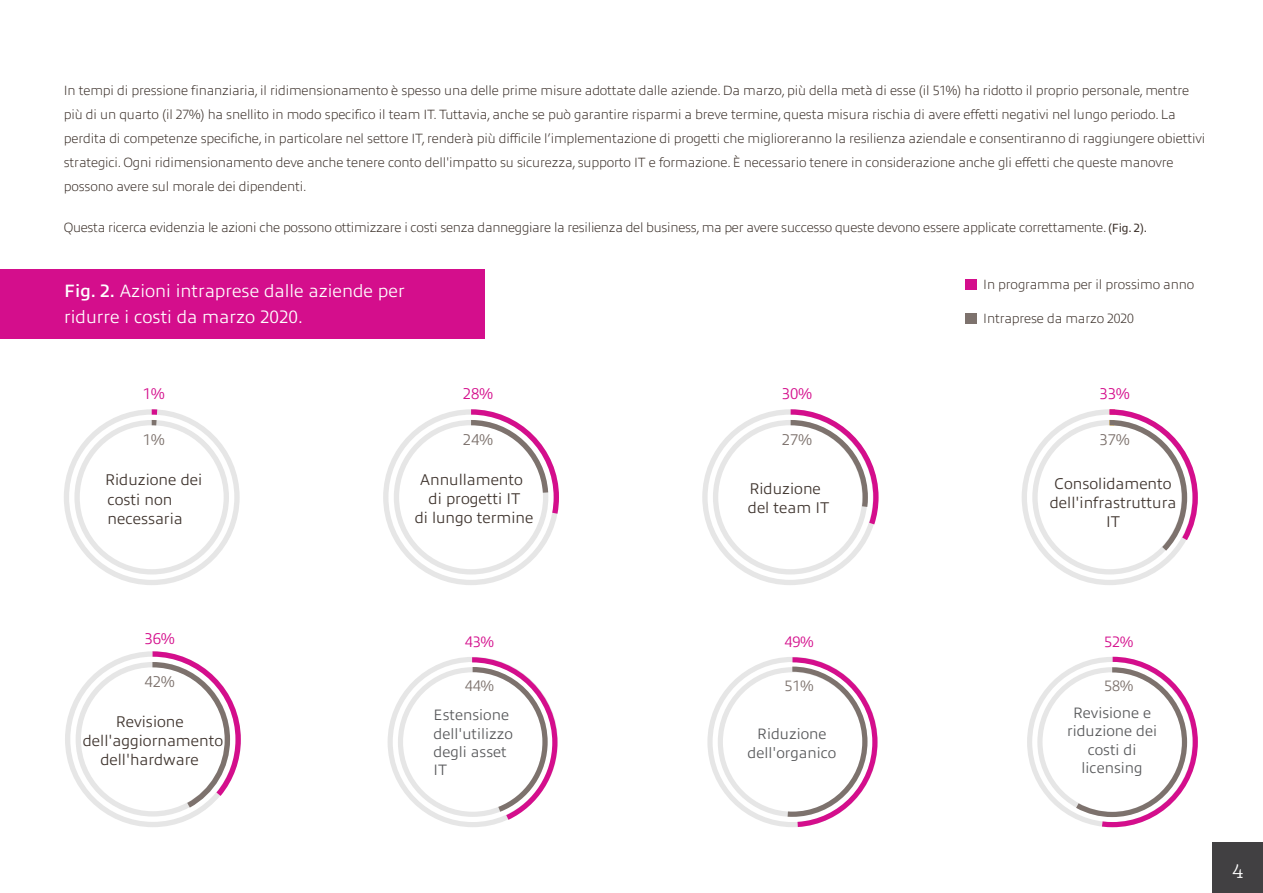
<style>
.page{position:relative;width:1263px;height:893px;background:#fff}
.page>*{position:absolute;margin:0;border:0;box-sizing:border-box;transform-origin:0 0}
.t1{font:22.5px "Klinic Slab";color:#fff}
.t2{font:300 18px/26px "Allumi Pro";color:#fff}
.t3{font:300 15.6px/18.9px "Allumi Pro";color:#3e332d;text-align:center}
.t4{font:300 15.6px "Allumi Pro";color:#d40e8c}
.t5{font:300 15.6px "Allumi Pro";color:#7d726d}
.t6{font:300 15.15px/18.5px "Allumi Pro";color:#58595b;text-align:center}
.t7{font:300 15.15px "Allumi Pro";color:#d40e8c}
.t8{font:300 15.15px "Allumi Pro";color:#7d726d}
.t9{font:200 13.5px/24px "Allumi Pro";letter-spacing:-.01em;color:#3e332d}
.s1{font-weight:400;font-size:12px}
.s2{font-weight:600}
</style>
<div class="page">
<div style="left:0;top:270px;width:485px;height:69px;background:#d40e8c"></div>
<div style="left:1212px;top:843px;width:51px;height:50px;background:#414042"></div>
<svg style="left:64px;top:409px;width:176px;height:176px"></svg>
<svg style="left:383px;top:409px;width:176px;height:176px"></svg>
<svg style="left:702px;top:409px;width:176px;height:176px"></svg>
<svg style="left:1022px;top:409px;width:176px;height:176px"></svg>
<svg style="left:65px;top:651px;width:176px;height:176px"></svg>
<svg style="left:388px;top:657px;width:170px;height:170px"></svg>
<svg style="left:707px;top:657px;width:171px;height:170px"></svg>
<svg style="left:1027px;top:657px;width:171px;height:170px"></svg>
<div style="left:965px;top:279px;width:12px;height:11px;background:#d40e8c"></div>
<div style="left:965px;top:313px;width:12px;height:11px;background:#7d726d"></div>
<p class="t9" style="left:64px;top:77px;width:1143px">In tempi di pressione finanziaria, il ridimensionamento è spesso una delle prime misure adottate dalle aziende. Da marzo, più della metà di esse (il 51%) ha ridotto il proprio personale, mentre più di un quarto (il 27%) ha snellito in modo specifico il team IT. Tuttavia, anche se può garantire risparmi a breve termine, questa misura rischia di avere effetti negativi nel lungo periodo. La perdita di competenze specifiche, in particolare nel settore IT, renderà più difficile l’implementazione di progetti che miglioreranno la resilienza aziendale e consentiranno di raggiungere obiettivi strategici. Ogni ridimensionamento deve anche tenere conto dell'impatto su sicurezza, supporto IT e formazione. È necessario tenere in considerazione anche gli effetti che queste manovre possono avere sul morale dei dipendenti.</p>
<p class="t9" style="left:64px;top:214px;width:1085px">Questa ricerca evidenzia le azioni che possono ottimizzare i costi senza danneggiare la resilienza del business,ma per avere successo queste devono essere applicate correttamente. <span class="s1">(Fig. 2).</span></p>
<h2 class="t2" style="left:64px;top:277px;width:342px"><span class="s2">Fig. 2.</span> Azioni intraprese dalle aziende per ridurre i costi da marzo 2020.</h2>
<p class="t9" style="left:983px;top:271px;width:212px">In programma per il prossimo anno</p>
<p class="t9" style="left:983px;top:305px;width:152px">Intraprese da marzo 2020</p>
<p class="t4" style="left:143px;top:383px;width:23px">1%</p>
<p class="t5" style="left:143px;top:428px;width:23px">1%</p>
<p class="t3" style="left:105px;top:469px;width:99px;line-height:19.4px;text-align:left">Riduzione dei costi non necessaria</p>
<p class="t4" style="left:463px;top:383px;width:32px">28%</p>
<p class="t5" style="left:463px;top:428px;width:32px">24%</p>
<p class="t3" style="left:415px;top:469px;width:120px">Annullamento di progetti IT<br>di lungo termine</p>
<p class="t4" style="left:782px;top:383px;width:32px">30%</p>
<p class="t5" style="left:782px;top:428px;width:32px">27%</p>
<p class="t3" style="left:748px;top:478px;width:83px;text-align:left">Riduzione del team IT</p>
<p class="t4" style="left:1099px;top:383px;width:32px">33%</p>
<p class="t5" style="left:1099px;top:428px;width:32px">37%</p>
<p class="t3" style="left:1050px;top:473px;width:128px">Consolidamento dell'infrastruttura<br>IT</p>
<p class="t4" style="left:145px;top:628px;width:32px">36%</p>
<p class="t5" style="left:145px;top:670px;width:32px">42%</p>
<p class="t3" style="left:83px;top:711px;width:142px">Revisione dell'aggiornamento dell'hardware</p>
<p class="t7" style="left:465px;top:631px;width:31px">43%</p>
<p class="t8" style="left:465px;top:675px;width:31px">44%</p>
<p class="t6" style="left:434px;top:705px;width:81px;text-align:left">Estensione dell'utilizzo degli asset<br>IT</p>
<p class="t7" style="left:784px;top:631px;width:31px">49%</p>
<p class="t8" style="left:784px;top:675px;width:31px">51%</p>
<p class="t6" style="left:747px;top:724px;width:90px">Riduzione dell'organico</p>
<p class="t7" style="left:1104px;top:631px;width:31px">52%</p>
<p class="t8" style="left:1104px;top:675px;width:31px">58%</p>
<p class="t6" style="left:1067px;top:702px;width:92px">Revisione e riduzione dei costi di licensing</p>
<h1 class="t1" style="left:1232px;top:857px;width:13px">44</h1>
</div>
